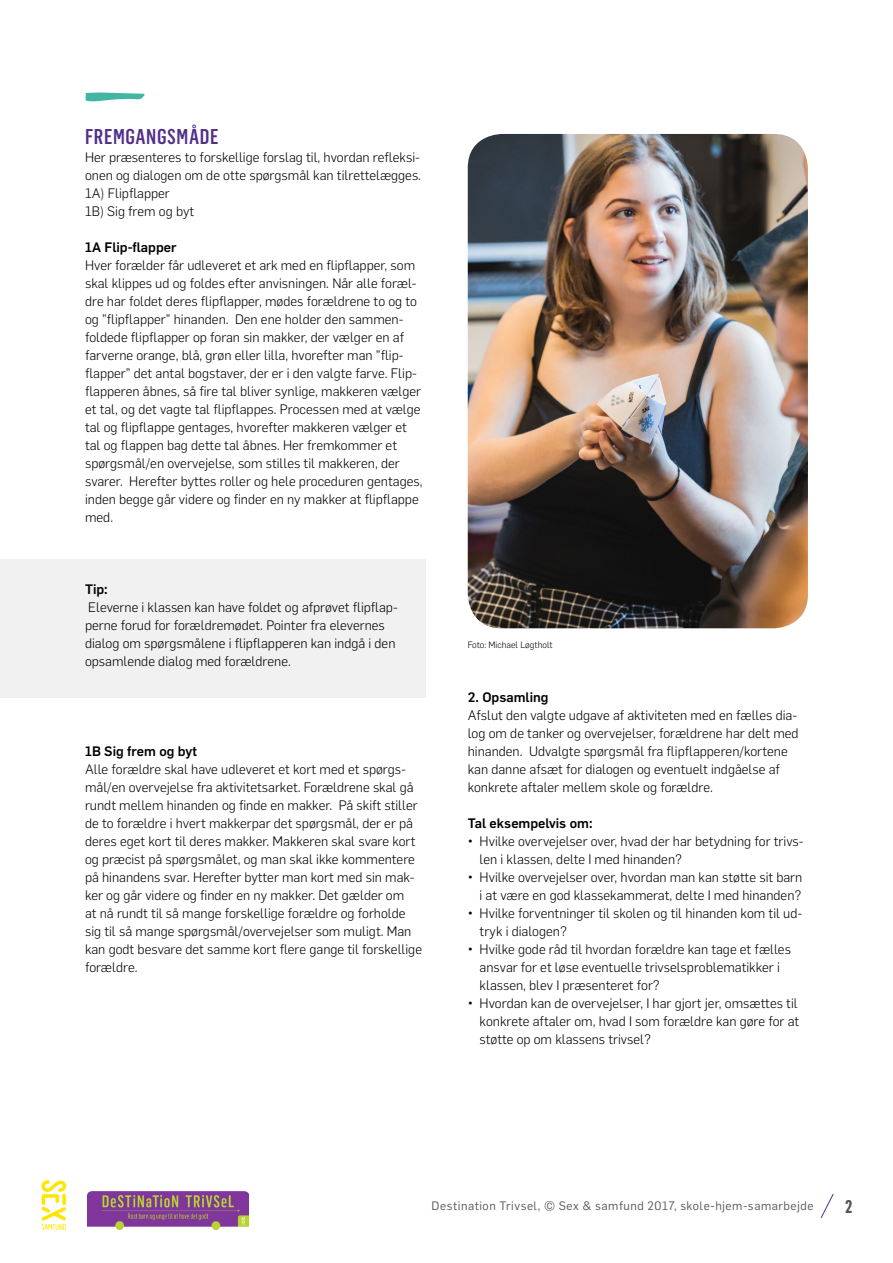
<style>
.page{position:relative;width:893px;height:1263px;background:#fff}
.page>*{position:absolute;margin:0;border:0;box-sizing:border-box;transform-origin:0 0}
.t1{font:500 21px "Flama Condensed";letter-spacing:.03em;color:#523089}
.t2{font:700 18px "Flama Condensed";color:#575756}
.t3{font:300 13.5px/18px "Flama";color:#000}
.t4{font:500 13.5px "Flama";color:#000}
.t5{font:12px "Flama";letter-spacing:.04em;color:#575756}
.t6{font:300 9px "Flama";color:#000}
.s1{font-family:"Flama Basic";font-weight:400}
</style>
<div class="page">
<img style="left:468px;top:134px;width:340px;height:494px">
<img style="left:88px;top:1192px;width:161px;height:37px">
<svg style="left:41px;top:1180px;width:25px;height:50px"></svg>
<div style="left:0;top:559px;width:425px;height:138px;background:#f2f1f2"></div>
<svg style="left:85px;top:92px;width:60px;height:10px"></svg>
<svg style="left:821px;top:1194px;width:13px;height:24px"></svg>
<h1 class="t1" style="left:85px;top:123px;width:135px">FREMGANGSMÅDE</h1>
<p class="t3" style="left:85px;top:147px;width:338px">Her præsenteres to forskellige forslag til, hvordan refleksi&shy;onen og dialogen om de otte spørgsmål kan tilrettelægges.<br>1A) Flipflapper<br>1B) Sig frem og byt</p>
<p class="t4" style="left:85px;top:237px;width:93px">1A Flip-flapper</p>
<p class="t3" style="left:85px;top:255px;width:339px">Hver forælder får udleveret et ark med en flipflapper, som skal klippes ud og foldes efter anvisningen. Når alle foræl&shy;dre har foldet deres flipflapper, mødes forældrene to og to og ”flipflapper” hinanden. Den ene holder den sammen&shy;foldede flipflapper op foran sin makker, der vælger en af farverne orange, blå, grøn eller lilla, hvorefter man ”flip&shy;flapper” det antal bogstaver, der er i den valgte farve. Flip&shy;flapperen åbnes, så fire tal bliver synlige, makkeren vælger et tal, og det vagte tal flipflappes. Processen med at vælge tal og flipflappe gentages, hvorefter makkeren vælger et tal og flappen bag dette tal åbnes. Her fremkommer et spørgsmål/en overvejelse, som stilles til makkeren, der svarer. Herefter byttes roller og hele proceduren gentages, inden begge går videre og finder en ny makker at flipflappe med.</p>
<p class="t4" style="left:85px;top:579px;width:24px">Tip:</p>
<p class="t3" style="left:85px;top:597px;width:314px">Eleverne i klassen kan have foldet og afprøvet flipflap&shy;perne forud for forældremødet. Pointer fra elevernes dialog om spørgsmålene i flipflapperen kan indgå i den opsamlende dialog med forældrene.</p>
<p class="t4" style="left:85px;top:741px;width:113px">1B Sig frem og byt</p>
<p class="t3" style="left:85px;top:759px;width:339px">Alle forældre skal have udleveret et kort med et spørgs&shy;mål/en overvejelse fra aktivitetsarket. Forældrene skal gå rundt mellem hinanden og finde en makker. På skift stiller de to forældre i hvert makkerpar det spørgsmål, der er på deres eget kort til deres makker. Makkeren skal svare kort og præcist på spørgsmålet, og man skal ikke kommentere på hinandens svar. Herefter bytter man kort med sin mak&shy;ker og går videre og finder en ny makker. Det gælder om<br>at nå rundt til så mange forskellige forældre og forholde sig til så mange spørgsmål/overvejelser som muligt. Man kan godt besvare det samme kort flere gange til forskellige forældre.</p>
<p class="t6" style="left:468px;top:639px;width:86px">Foto: Michael Løgtholt</p>
<p class="t4" style="left:468px;top:687px;width:82px">2. Opsamling</p>
<p class="t3" style="left:468px;top:705px;width:332px">Afslut den valgte udgave af aktiviteten med en fælles dia&shy;log om de tanker og overvejelser, forældrene har delt med hinanden. Udvalgte spørgsmål fra flipflapperen/kortene kan danne afsæt for dialogen og eventuelt indgåelse af konkrete aftaler mellem skole og forældre.</p>
<p class="t4" style="left:468px;top:813px;width:126px">Tal eksempelvis om:</p>
<p class="t3" style="left:480px;top:831px;width:326px;text-indent:-12px"><span class="s1">•</span> Hvilke overvejelser over, hvad der har betydning for trivs&shy;len i klassen, delte I med hinanden?</p>
<p class="t3" style="left:468px;top:867px;width:336px;text-align:right"><span class="s1">•</span> Hvilke overvejelser over, hvordan man kan støtte sit barn i at være en god klassekammerat, delte I med hinanden?</p>
<p class="t3" style="left:480px;top:903px;width:324px;text-indent:-12px"><span class="s1">•</span> Hvilke forventninger til skolen og til hinanden kom til ud&shy;tryk i dialogen?</p>
<p class="t3" style="left:480px;top:939px;width:313px;text-indent:-12px"><span class="s1">•</span> Hvilke gode råd til hvordan forældre kan tage et fælles ansvar for et løse eventuelle trivselsproblematikker i klassen, blev I præsenteret for?</p>
<p class="t3" style="left:480px;top:993px;width:321px;text-align:justify;text-indent:-12px"><span class="s1">•</span> Hvordan kan de overvejelser, I har gjort jer, omsættes til konkrete aftaler om, hvad I som forældre kan gøre for at støtte op om klassens trivsel?</p>
<p class="t5" style="left:432px;top:1198px;width:383px">Destination Trivsel, © Sex &amp; samfund 2017, skole-hjem-samarbejde</p>
<h2 class="t2" style="left:845px;top:1195px;width:9px">2</h2>
</div>
